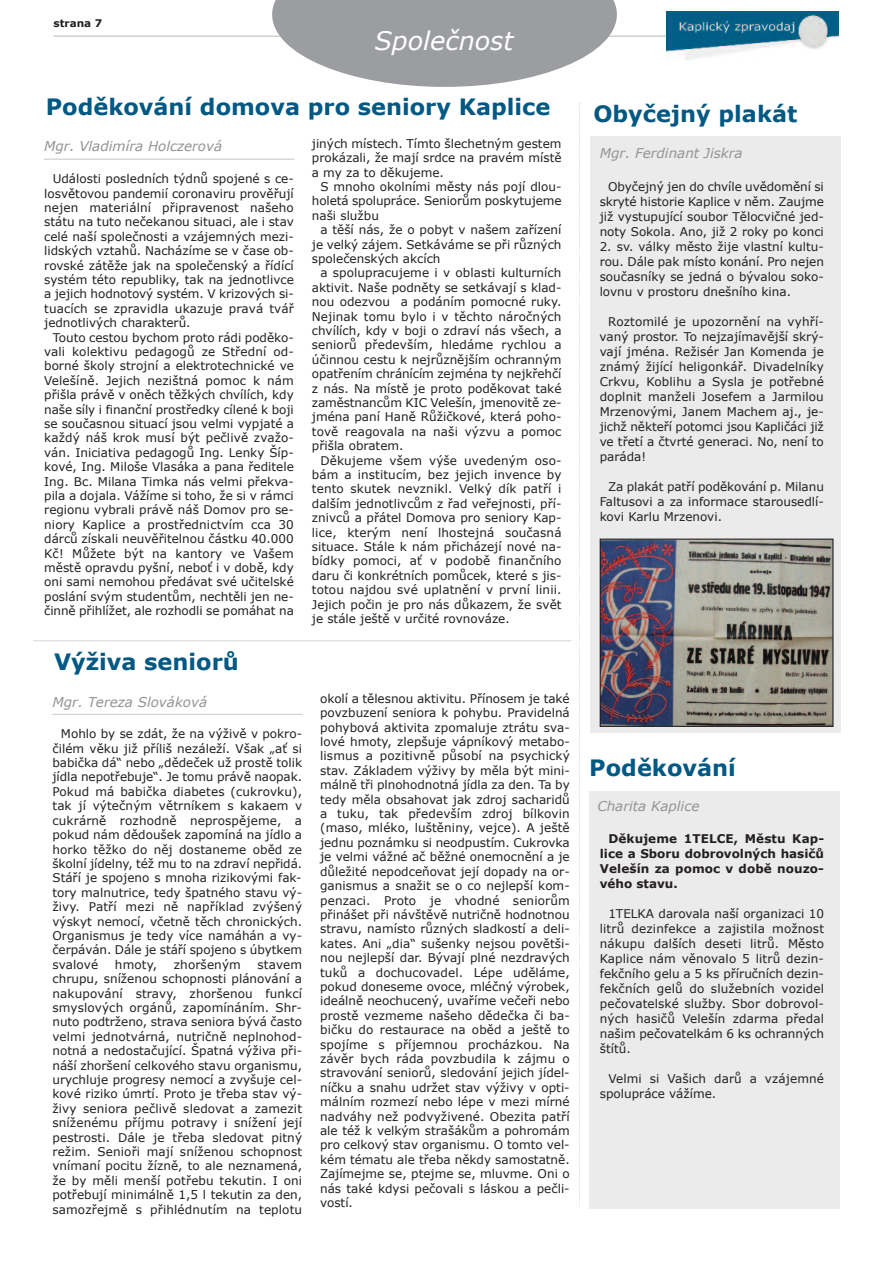
<style>
.page{position:relative;width:893px;height:1263px;background:#fff}
.page>*{position:absolute;margin:0;border:0;box-sizing:border-box;transform-origin:0 0}
.t1{font:italic 25.5px "Verdana";color:#fff}
.t2{font:700 22.5px "Verdana";color:#005883}
.t3{font:italic 13.5px "Verdana";color:#919396}
.t4{font:12px/14.4px "Verdana";color:#231f20;text-align:justify}
.t5{font:700 12px/15px "Verdana";color:#231f20;text-align:justify}
.t6{font:700 10.5px "Verdana";color:#231f20}
</style>
<div class="page">
<hr style="left:54px;top:36px;width:784px;height:1px;background:#d0d1d2">
<svg style="left:579px;top:103px;width:1px;height:1105px"></svg>
<img style="left:666px;top:11px;width:173px;height:49px">
<svg style="left:272px;top:0;width:345px;height:87px"></svg>
<div style="left:590px;top:136px;width:250px;height:597px;background:#ecebeb"></div>
<img style="left:602px;top:541px;width:229px;height:184px">
<div style="left:600px;top:539px;width:233px;height:188px;border:1px solid #231f20"></div>
<div style="left:589px;top:791px;width:251px;height:418px;background:#ecebeb"></div>
<hr style="left:44px;top:159px;width:250px;height:1px;background:#d8d8d9">
<hr style="left:52px;top:714px;width:251px;height:1px;background:#d0d0d1">
<hr style="left:33px;top:640px;width:538px;height:1px;background:#e1e1e1">
<p class="t6" style="left:54px;top:16px;width:50px">strana 7</p>
<h1 class="t1" style="left:374px;top:24px;width:141px">Společnost</h1>
<h2 class="t2" style="left:46px;top:93px;width:506px">Poděkování domova pro seniory Kaplice</h2>
<p class="t3" style="left:44px;top:138px;width:180px">Mgr. Vladimíra Holczerová</p>
<p class="t4" style="left:312px;top:136px;width:251px">jiných místech. Tímto šlechetným gestem prokázali, že mají srdce na pravém místě a my za to děkujeme.</p>
<p class="t4" style="left:312px;top:179px;width:251px;text-indent:9px">S mnoho okolními městy nás pojí dlou&shy;holetá spolupráce. Seniorům poskytujeme naši službu</p>
<p class="t4" style="left:312px;top:222px;width:251px;text-indent:9px">a těší nás, že o pobyt v našem zařízení je velký zájem. Setkáváme se při různých společenských akcích</p>
<p class="t4" style="left:312px;top:265px;width:251px;text-indent:9px">a spolupracujeme i v oblasti kulturních aktivit. Naše podněty se setkávají s klad&shy;nou odezvou a podáním pomocné ruky.<br>Nejinak tomu bylo i v těchto náročných chvílích, kdy v boji o zdraví nás všech, a seniorů především, hledáme rychlou a účinnou cestu k nejrůznějším ochranným opatřením chránícím zejména ty nejkřehčí z nás. Na místě je proto poděkovat také zaměstnancům KIC Velešín, jmenovitě ze&shy;jména paní Haně Růžičkové, která poho&shy;tově reagovala na naši výzvu a pomoc přišla obratem.</p>
<p class="t4" style="left:312px;top:453px;width:251px;text-indent:9px">Děkujeme všem výše uvedeným oso&shy;bám a institucím, bez jejich invence by tento skutek nevznikl. Velký dík patří i dalším jednotlivcům z řad veřejnosti, pří&shy;znivců a přátel Domova pro seniory Kap&shy;lice, kterým není lhostejná současná situace. Stále k nám přicházejí nové na&shy;bídky pomoci, ať v podobě finančního daru či konkrétních pomůcek, které s jis&shy;totou najdou své uplatnění v první linii.<br>Jejich počin je pro nás důkazem, že svět je stále ještě v určité rovnováze.</p>
<p class="t4" style="left:44px;top:171px;width:251px;text-indent:9px">Události posledních týdnů spojené s ce&shy;losvětovou pandemií coronaviru prověřují nejen materiální připravenost našeho státu na tuto nečekanou situaci, ale i stav celé naší společnosti a vzájemných mezi&shy;lidských vztahů. Nacházíme se v čase ob&shy;rovské zátěže jak na společenský a řídící systém této republiky, tak na jednotlivce a jejich hodnotový systém. V krizových si&shy;tuacích se zpravidla ukazuje pravá tvář jednotlivých charakterů.</p>
<p class="t4" style="left:44px;top:330px;width:251px;text-indent:9px">Touto cestou bychom proto rádi poděko&shy;vali kolektivu pedagogů ze Střední od&shy;borné školy strojní a elektrotechnické ve Velešíně. Jejich nezištná pomoc k nám přišla právě v oněch těžkých chvílích, kdy naše síly i finanční prostředky cílené k boji se současnou situací jsou velmi vypjaté a každý náš krok musí být pečlivě zvažo&shy;ván. Iniciativa pedagogů Ing. Lenky Šíp&shy;kové, Ing. Miloše Vlasáka a pana ředitele Ing. Bc. Milana Timka nás velmi překva&shy;pila a dojala. Vážíme si toho, že si v rámci regionu vybrali právě náš Domov pro se&shy;niory Kaplice a prostřednictvím cca 30 dárců získali neuvěřitelnou částku 40.000<br>Kč! Můžete být na kantory ve Vašem městě opravdu pyšní, neboť i v době, kdy oni sami nemohou předávat své učitelské poslání svým studentům, nechtěli jen ne&shy;činně přihlížet, ale rozhodli se pomáhat na</p>
<h2 class="t2" style="left:54px;top:648px;width:186px">Výživa seniorů</h2>
<p class="t3" style="left:52px;top:693px;width:156px">Mgr. Tereza Slováková</p>
<p class="t4" style="left:52px;top:726px;width:251px;text-indent:9px">Mohlo by se zdát, že na výživě v pokro&shy;čilém věku již příliš nezáleží. Však „ať si babička dá“ nebo „dědeček už prostě tolik jídla nepotřebuje“. Je tomu právě naopak.<br>Pokud má babička diabetes (cukrovku), tak jí výtečným větrníkem s kakaem v cukrárně rozhodně neprospějeme, a pokud nám dědoušek zapomíná na jídlo a horko těžko do něj dostaneme oběd ze školní jídelny, též mu to na zdraví nepřidá.<br>Stáří je spojeno s mnoha rizikovými fak&shy;tory malnutrice, tedy špatného stavu vý&shy;živy. Patří mezi ně například zvýšený výskyt nemocí, včetně těch chronických.<br>Organismus je tedy více namáhán a vy&shy;čerpáván. Dále je stáří spojeno s úbytkem svalové</p>
<p class="t4" style="left:115px;top:957px;width:44px">hmoty,</p>
<p class="t4" style="left:174px;top:957px;width:69px">zhoršeným</p>
<p class="t4" style="left:52px;top:957px;width:251px;text-indent:205px">stavem chrupu, sníženou schopnosti plánování a nakupování stravy, zhoršenou funkcí smyslových orgánů, zapomínáním. Shr&shy;nuto podtrženo, strava seniora bývá často velmi jednotvárná, nutričně neplnohod&shy;notná a nedostačující. Špatná výživa při&shy;náší zhoršení celkového stavu organismu, urychluje progresy nemocí a zvyšuje cel&shy;kové riziko úmrtí. Proto je třeba stav vý&shy;živy seniora pečlivě sledovat a zamezit sníženému příjmu potravy i snížení její pestrosti. Dále je třeba sledovat pitný režim. Senioři mají sníženou schopnost vnímaní pocitu žízně, to ale neznamená, že by měli menší potřebu tekutin. I oni potřebují minimálně 1,5 l tekutin za den, samozřejmě s přihlédnutím na teplotu</p>
<p class="t4" style="left:320px;top:691px;width:251px">okolí a tělesnou aktivitu. Přínosem je také povzbuzení seniora k pohybu. Pravidelná pohybová aktivita zpomaluje ztrátu sva&shy;lové hmoty, zlepšuje vápníkový metabo&shy;lismus a pozitivně působí na psychický stav. Základem výživy by měla být mini&shy;málně tři plnohodnotná jídla za den. Ta by tedy měla obsahovat jak zdroj sacharidů a tuku, tak především zdroj bílkovin (maso, mléko, luštěniny, vejce). A ještě jednu poznámku si neodpustím. Cukrovka je velmi vážné ač běžné onemocnění a je důležité nepodceňovat její dopady na or&shy;ganismus a snažit se o co nejlepší kom&shy;penzaci. Proto je vhodné seniorům přinášet při návštěvě nutričně hodnotnou stravu, namísto různých sladkostí a deli&shy;kates. Ani „dia“ sušenky nejsou povětši&shy;nou nejlepší dar. Bývají plné nezdravých tuků a dochucovadel. Lépe uděláme, pokud doneseme ovoce, mléčný výrobek, ideálně neochucený, uvaříme večeři nebo prostě vezmeme našeho dědečka či ba&shy;bičku do restaurace na oběd a ještě to spojíme s příjemnou procházkou. Na závěr bych ráda povzbudila k zájmu o stravování seniorů, sledování jejich jídel&shy;níčku a snahu udržet stav výživy v opti&shy;málním rozmezí nebo lépe v mezi mírné nadváhy než podvyživené. Obezita patří ale též k velkým strašákům a pohromám pro celkový stav organismu. O tomto vel&shy;kém tématu ale třeba někdy samostatně.<br>Zajímejme se, ptejme se, mluvme. Oni o nás také kdysi pečovali s láskou a pečli&shy;vostí.</p>
<h2 class="t2" style="left:593px;top:99px;width:205px">Obyčejný plakát</h2>
<p class="t3" style="left:600px;top:145px;width:144px">Mgr. Ferdinant Jiskra</p>
<p class="t4" style="left:600px;top:179px;width:226px;line-height:15px;text-indent:9px">Obyčejný jen do chvíle uvědomění si skryté historie Kaplice v něm. Zaujme již vystupující soubor Tělocvičné jed&shy;noty Sokola. Ano, již 2 roky po konci</p>
<p class="t4" style="left:600px;top:239px;width:226px;line-height:15px">2. sv. války město žije vlastní kultu&shy;rou. Dále pak místo konání. Pro nejen současníky se jedná o bývalou soko&shy;lovnu v prostoru dnešního kina.</p>
<p class="t4" style="left:600px;top:314px;width:226px;line-height:15px;text-indent:9px">Roztomilé je upozornění na vyhří&shy;vaný prostor. To nejzajímavější skrý&shy;vají jména. Režisér Jan Komenda je známý žijící heligonkář. Divadelníky Crkvu, Koblihu a Sysla je potřebné doplnit manželi Josefem a Jarmilou Mrzenovými, Janem Machem aj., je&shy;jichž někteří potomci jsou Kapličáci již ve třetí a čtvrté generaci. No, není to paráda!</p>
<p class="t4" style="left:600px;top:479px;width:226px;line-height:15px;text-indent:9px">Za plakát patří poděkování p. Milanu Faltusovi a za informace starousedlí&shy;kovi Karlu Mrzenovi.</p>
<h2 class="t2" style="left:589px;top:753px;width:148px">Poděkování</h2>
<p class="t3" style="left:597px;top:798px;width:104px">Charita Kaplice</p>
<p class="t5" style="left:600px;top:831px;width:226px;text-indent:9px">Děkujeme 1TELCE, Městu Kap&shy;lice a Sboru dobrovolných hasičů Velešín za pomoc v době nouzo&shy;vého stavu.</p>
<p class="t4" style="left:600px;top:906px;width:226px;line-height:15px;text-indent:9px">1TELKA darovala naší organizaci 10 litrů dezinfekce a zajistila možnost nákupu dalších deseti litrů. Město Kaplice nám věnovalo 5 litrů dezin&shy;fekčního gelu a 5 ks příručních dezin&shy;fekčních gelů do služebních vozidel pečovatelské služby. Sbor dobrovol&shy;ných hasičů Velešín zdarma předal našim pečovatelkám 6 ks ochranných štítů.</p>
<p class="t4" style="left:600px;top:1071px;width:226px;line-height:15px;text-indent:9px">Velmi si Vašich darů a vzájemné spolupráce vážíme.</p>
</div>
